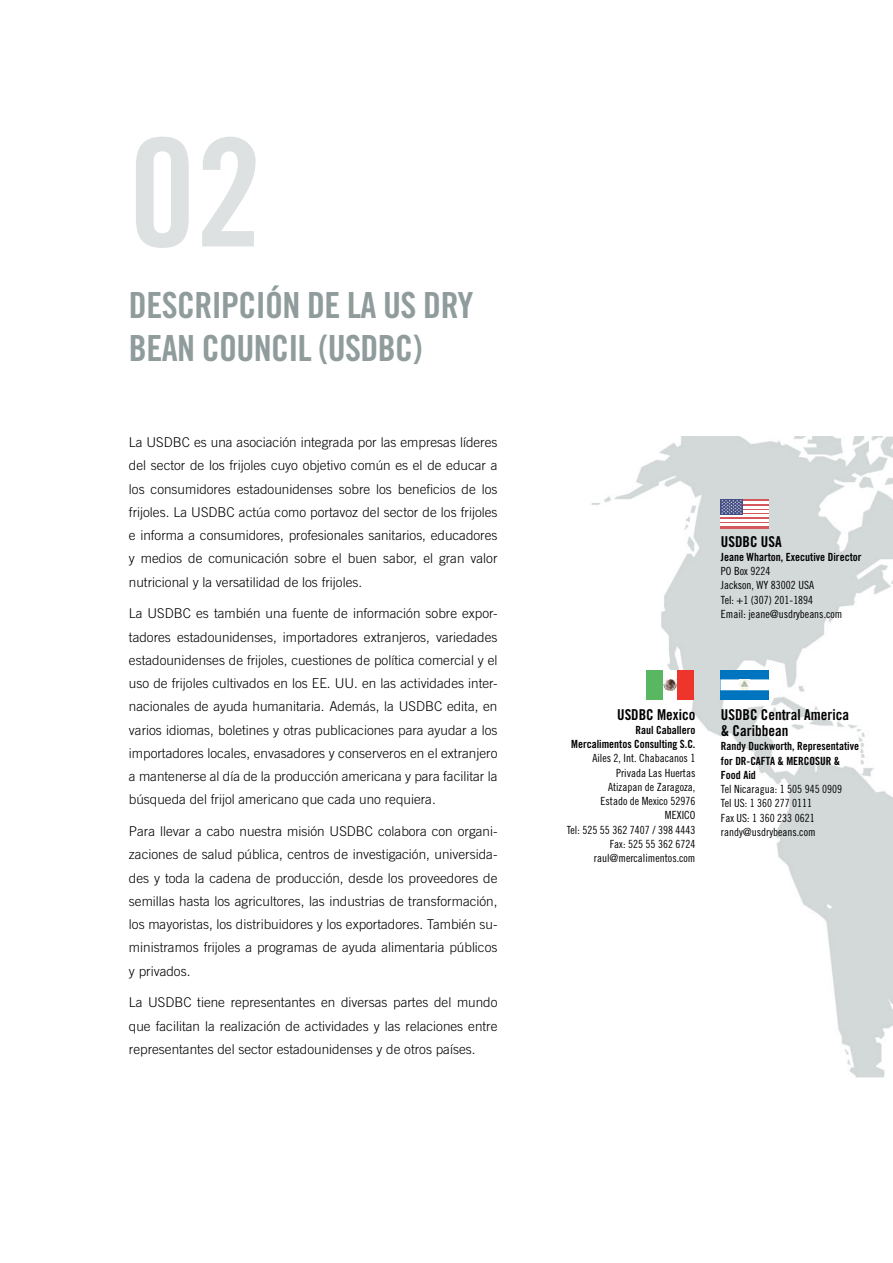
<style>
.page{position:relative;width:893px;height:1263px;background:#fff}
.page>*{position:absolute;margin:0;border:0;box-sizing:border-box;transform-origin:0 0}
.t1{font:150px "Trade Gothic Bold Cond Twenty";color:#dee1e1}
.t2{font:36px/43.2px "Trade Gothic Bold Cond Twenty";letter-spacing:-.02em;color:#909c9c}
.t3{font:15px/16.5px "Trade Gothic Bold Cond Twenty";color:#000}
.t4{font:300 13.5px/23.2px "Trade Gothic";color:#000;text-align:justify}
.t5{font:11.25px/14.2px "Trade Gothic Cond Eighteen";color:#000}
.t6{font:11.25px/14.2px "Trade Gothic Bold Cond Twenty";color:#000;text-align:right}
</style>
<div class="page">
<img style="left:591px;top:436px;width:302px;height:641px">
<svg style="left:662px;top:670px;width:16px;height:29px"></svg>
<div style="left:646px;top:670px;width:16px;height:29px;background:#59b762"></div>
<div style="left:678px;top:670px;width:16px;height:29px;background:#ee352b"></div>
<img style="left:663px;top:679px;width:14px;height:12px">
<hr style="left:720px;top:499px;width:49px;height:2px;background:#d5585c">
<hr style="left:720px;top:504px;width:49px;height:2px;background:#d5585c">
<hr style="left:720px;top:508px;width:49px;height:3px;background:#d5585c">
<hr style="left:720px;top:513px;width:49px;height:2px;background:#d5585c">
<hr style="left:720px;top:517px;width:49px;height:2px;background:#d5585c">
<hr style="left:720px;top:522px;width:49px;height:2px;background:#d5585c">
<hr style="left:720px;top:526px;width:49px;height:2px;background:#d5585c">
<hr style="left:720px;top:501px;width:49px;height:3px;background:#fff">
<hr style="left:720px;top:506px;width:49px;height:2px;background:#fff">
<hr style="left:720px;top:511px;width:49px;height:2px;background:#fff">
<hr style="left:720px;top:515px;width:49px;height:2px;background:#fff">
<hr style="left:720px;top:519px;width:49px;height:3px;background:#fff">
<hr style="left:720px;top:524px;width:49px;height:2px;background:#fff">
<div style="left:720px;top:499px;width:23px;height:16px;background:#444d83"></div>
<svg style="left:721px;top:500px;width:21px;height:14px"></svg>
<div style="left:720px;top:670px;width:49px;height:29px;background:#0074be"></div>
<div style="left:720px;top:679px;width:49px;height:11px;background:#fff"></div>
<svg style="left:740px;top:680px;width:10px;height:10px"></svg>
<h1 class="t1" style="left:129px;top:102px;width:135px">02</h1>
<h2 class="t2" style="left:129px;top:283px;width:346px">DESCRIPCIÓN DE LA US DRY<br>BEAN COUNCIL (USDBC)</h2>
<p class="t4" style="left:129px;top:430px;width:370px">La USDBC es una asociación integrada por las empresas líderes del sector de los frijoles cuyo objetivo común es el de educar a los consumidores estadounidenses sobre los beneficios de los frijoles. La USDBC actúa como portavoz del sector de los frijoles e informa a consumidores, profesionales sanitarios, educadores y medios de comunicación sobre el buen sabor, el gran valor nutricional y la versatilidad de los frijoles.</p>
<p class="t4" style="left:129px;top:602px;width:370px">La USDBC es también una fuente de información sobre expor&shy;tadores estadounidenses, importadores extranjeros, variedades estadounidenses de frijoles, cuestiones de política comercial y el uso de frijoles cultivados en los EE. UU. en las actividades inter&shy;nacionales de ayuda humanitaria. Además, la USDBC edita, en varios idiomas, boletines y otras publicaciones para ayudar a los importadores locales, envasadores y conserveros en el extranjero a mantenerse al día de la producción americana y para facilitar la búsqueda del frijol americano que cada uno requiera.</p>
<p class="t4" style="left:129px;top:819px;width:370px">Para llevar a cabo nuestra misión USDBC colabora con organi&shy;zaciones de salud pública, centros de investigación, universida&shy;des y toda la cadena de producción, desde los proveedores de semillas hasta los agricultores, las industrias de transformación, los mayoristas, los distribuidores y los exportadores. También su&shy;ministramos frijoles a programas de ayuda alimentaria públicos y privados.</p>
<p class="t4" style="left:129px;top:991px;width:370px">La USDBC tiene representantes en diversas partes del mundo que facilitan la realización de actividades y las relaciones entre representantes del sector estadounidenses y de otros países.</p>
<p class="t3" style="left:721px;top:533px;width:62px">USDBC USA</p>
<p class="t6" style="left:721px;top:550px;width:142px">Jeane Wharton, Executive Director</p>
<p class="t5" style="left:721px;top:564px;width:123px">PO Box 9224<br>Jackson, WY 83002 USA<br>Tel: +1 (307) 201-1894<br>Email: jeane@usdrybeans.com</p>
<p class="t3" style="left:617px;top:706px;width:80px">USDBC Mexico</p>
<p class="t6" style="left:571px;top:722px;width:126px">Raul Caballero<br>Mercalimentos Consulting S.C.</p>
<p class="t5" style="left:567px;top:751px;width:130px;text-align:right">Ailes 2, Int. Chabacanos 1<br>Privada Las Huertas<br>Atizapan de Zaragoza,<br>Estado de Mexico 52976<br>MEXICO<br>Tel: 525 55 362 7407 / 398 4443<br>Fax: 525 55 362 6724 raul@mercalimentos.com</p>
<p class="t3" style="left:721px;top:706px;width:130px">USDBC Central America &amp; Caribbean</p>
<p class="t6" style="left:721px;top:739px;width:140px;text-align:left">Randy Duckworth, Representative for DR-CAFTA &amp; MERCOSUR &amp;<br>Food Aid</p>
<p class="t5" style="left:721px;top:782px;width:123px">Tel Nicaragua: 1 505 945 0909<br>Tel US: 1 360 277 0111<br>Fax US: 1 360 233 0621 randy@usdrybeans.com</p>
</div>
